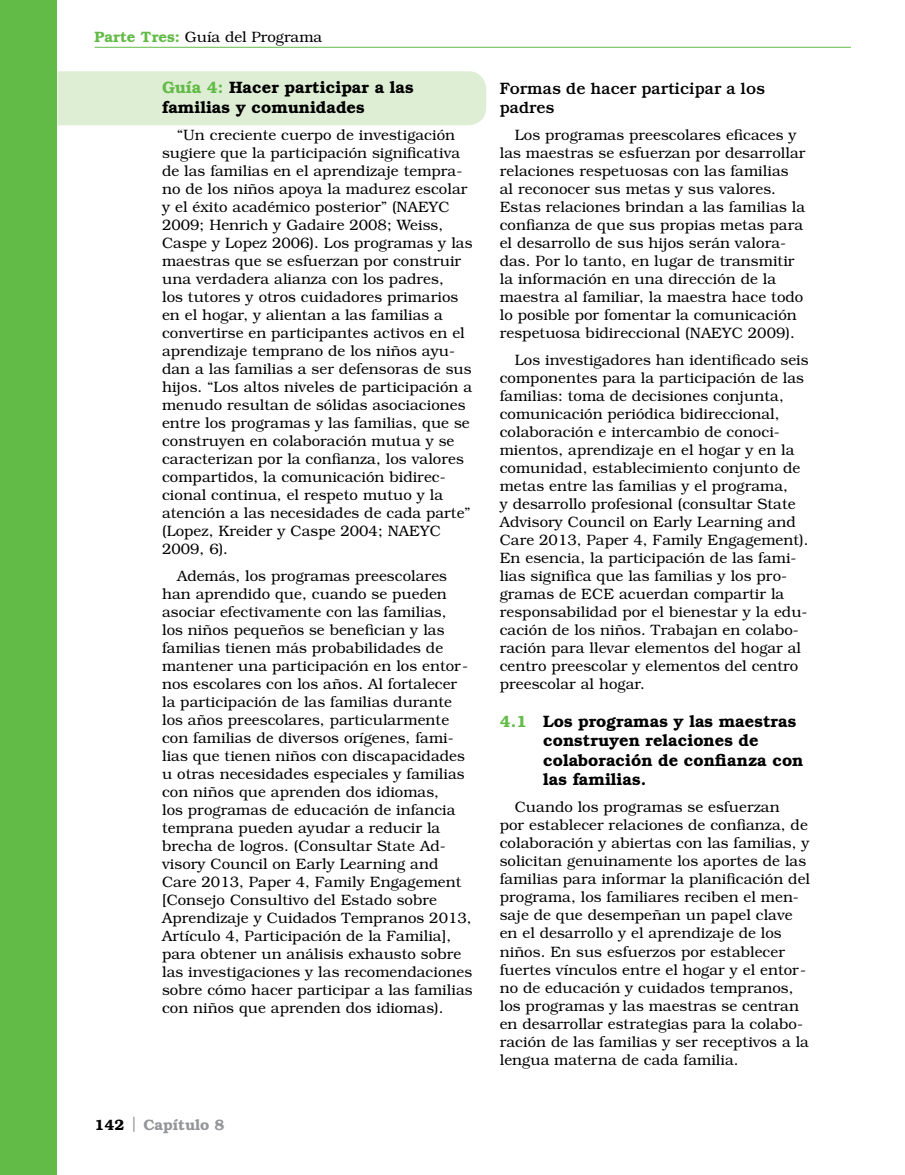
<style>
.page{position:relative;width:905px;height:1175px;background:#fff}
.page>*{position:absolute;margin:0;border:0;box-sizing:border-box;transform-origin:0 0}
.t1{font:600 16.5px/19.5px "Bookman";color:#000}
.t2{font:500 16.5px/19.5px "Bookman";color:#000}
.t3{font:300 15px/18px "Bookman";letter-spacing:.005em;color:#000}
.t4{font:600 15px "Bookman";color:#939598}
.s1{font-weight:600;color:#62bb46}
.s2{color:#62bb46}
.s3{color:#000}
.s4{font-weight:300}
</style>
<div class="page">
<div style="left:0;top:0;width:57px;height:1174px;background:#62bb46"></div>
<hr style="left:94px;top:47px;width:756px;height:1px;background:#62bb46">
<div style="left:57px;top:71px;width:429px;height:54px;background:#deeed4"></div>
<p class="t3" style="left:94px;top:28px;width:229px"><span class="s1">Parte Tres:</span> Guía del Programa</p>
<h4 class="t1" style="left:162px;top:78px;width:253px"><span class="s2">Guía 4:</span> Hacer participar a las familias y comunidades</h4>
<p class="t3" style="left:162px;top:126px;width:312px;text-indent:15px">“Un creciente cuerpo de investigación sugiere que la participación significativa de las familias en el aprendizaje tempra&shy;no de los niños apoya la madurez escolar y el éxito académico posterior” (NAEYC 2009; Henrich y Gadaire 2008; Weiss, Caspe y Lopez 2006). Los programas y las maestras que se esfuerzan por construir una verdadera alianza con los padres,<br>los tutores y otros cuidadores primarios en el hogar, y alientan a las familias a convertirse en participantes activos en el aprendizaje temprano de los niños ayu&shy;dan a las familias a ser defensoras de sus hijos. “Los altos niveles de participación a menudo resultan de sólidas asociaciones entre los programas y las familias, que se construyen en colaboración mutua y se caracterizan por la confianza, los valores compartidos, la comunicación bidirec&shy;cional continua, el respeto mutuo y la atención a las necesidades de cada parte” (Lopez, Kreider y Caspe 2004; NAEYC 2009, 6).</p>
<p class="t3" style="left:162px;top:567px;width:312px;text-indent:15px">Además, los programas preescolares han aprendido que, cuando se pueden asociar efectivamente con las familias,<br>los niños pequeños se benefician y las familias tienen más probabilidades de mantener una participación en los entor&shy;nos escolares con los años. Al fortalecer la participación de las familias durante los años preescolares, particularmente con familias de diversos orígenes, fami&shy;lias que tienen niños con discapacidades u otras necesidades especiales y familias con niños que aprenden dos idiomas,<br>los programas de educación de infancia temprana pueden ayudar a reducir la brecha de logros. (Consultar State Ad&shy;visory Council on Early Learning and Care 2013, Paper 4, Family Engagement [Consejo Consultivo del Estado sobre Aprendizaje y Cuidados Tempranos 2013, Artículo 4, Participación de la Familia], para obtener un análisis exhausto sobre las investigaciones y las recomendaciones sobre cómo hacer participar a las familias con niños que aprenden dos idiomas).</p>
<p class="t4" style="left:94px;top:1115px;width:131px"><span class="s3">142</span> <span class="s4">|</span> Capítulo 8</p>
<h4 class="t2" style="left:500px;top:78px;width:267px">Formas de hacer participar a los padres</h4>
<p class="t3" style="left:500px;top:126px;width:307px;text-indent:15px">Los programas preescolares eficaces y las maestras se esfuerzan por desarrollar relaciones respetuosas con las familias al reconocer sus metas y sus valores.<br>Estas relaciones brindan a las familias la confianza de que sus propias metas para el desarrollo de sus hijos serán valora&shy;das. Por lo tanto, en lugar de transmitir la información en una dirección de la maestra al familiar, la maestra hace todo lo posible por fomentar la comunicación respetuosa bidireccional (NAEYC 2009).</p>
<p class="t3" style="left:500px;top:351px;width:310px;text-indent:15px">Los investigadores han identificado seis componentes para la participación de las familias: toma de decisiones conjunta, comunicación periódica bidireccional, colaboración e intercambio de conoci&shy;mientos, aprendizaje en el hogar y en la comunidad, establecimiento conjunto de metas entre las familias y el programa,<br>y desarrollo profesional (consultar State Advisory Council on Early Learning and Care 2013, Paper 4, Family Engagement).<br>En esencia, la participación de las fami&shy;lias significa que las familias y los pro&shy;gramas de ECE acuerdan compartir la responsabilidad por el bienestar y la edu&shy;cación de los niños. Trabajan en colabo&shy;ración para llevar elementos del hogar al centro preescolar y elementos del centro preescolar al hogar.</p>
<h4 class="t1" style="left:543px;top:711px;width:262px;text-indent:-43px"><span class="s2">4.1</span> Los programas y las maestras construyen relaciones de colaboración de confianza con las familias.</h4>
<p class="t3" style="left:500px;top:798px;width:312px;text-indent:15px">Cuando los programas se esfuerzan<br>por establecer relaciones de confianza, de colaboración y abiertas con las familias, y solicitan genuinamente los aportes de las familias para informar la planificación del programa, los familiares reciben el men&shy;saje de que desempeñan un papel clave en el desarrollo y el aprendizaje de los niños. En sus esfuerzos por establecer fuertes vínculos entre el hogar y el entor&shy;no de educación y cuidados tempranos, los programas y las maestras se centran en desarrollar estrategias para la colabo&shy;ración de las familias y ser receptivos a la lengua materna de cada familia.</p>
</div>
